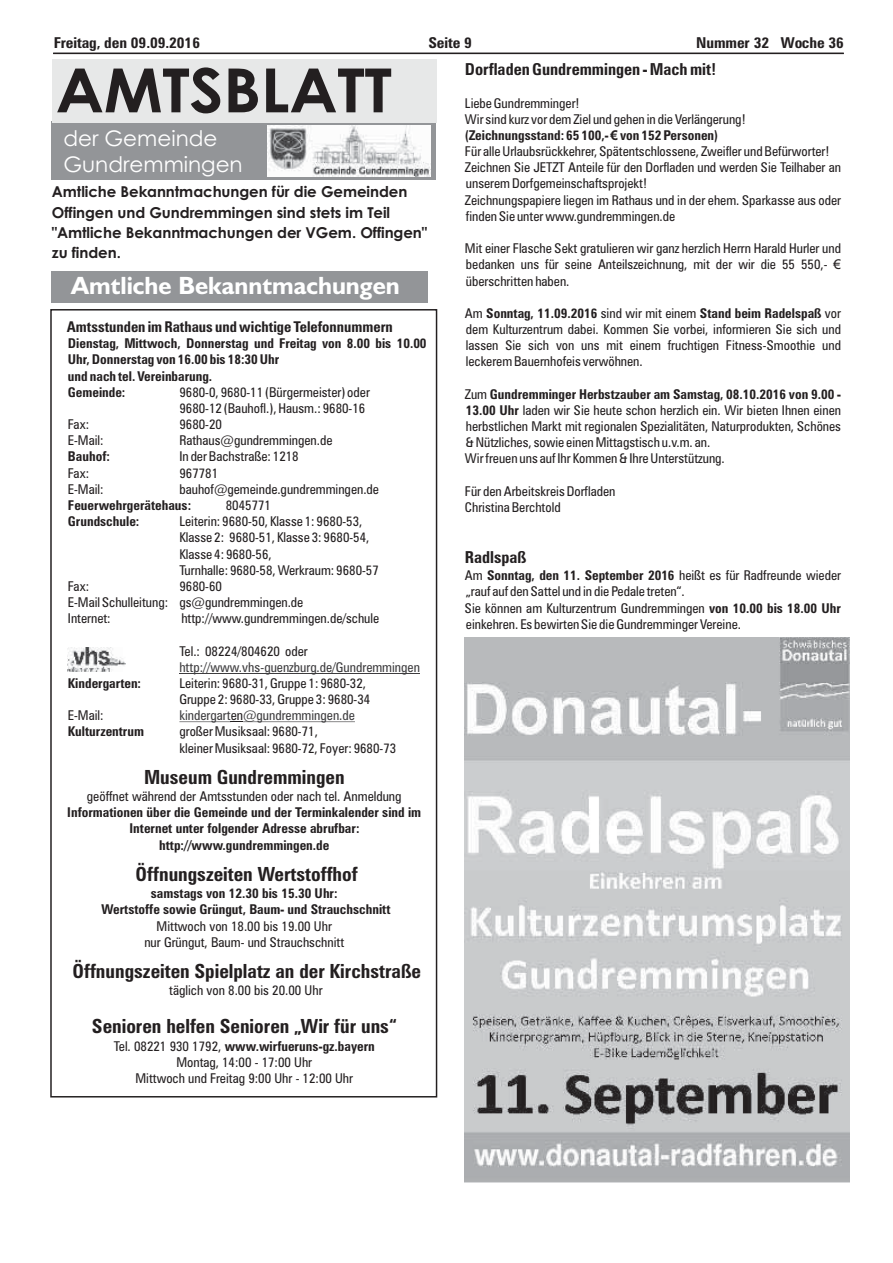
<style>
.page{position:relative;width:893px;height:1263px;background:#fff}
.page>*{position:absolute;margin:0;border:0;box-sizing:border-box;transform-origin:0 0}
.t1{font:700 60.9px "Century Gothic";letter-spacing:-.005em;color:#231f20;scale:1.07 1}
.t2{font:700 25.05px "Humanist 521 BT";color:#fff}
.t3{font:21.45px/25.7px "Century Gothic";color:#fff}
.t4{font:700 condensed 19.5px "Zurich BT";color:#231f20}
.t5{font:700 condensed 16.5px "Zurich BT";color:#231f20}
.t6{font:700 15px/20.4px "Century Gothic";letter-spacing:-.01em;color:#231f20}
.t7{font:700 condensed 15px "Zurich BT";letter-spacing:-.005em;color:#231f20;scale:1.04 1}
.t8{font:700 condensed 14.85px "Zurich BT";color:#231f20}
.t9{font:condensed 13.5px/16.2px "Zurich BT";color:#231f20}
.t10{font:700 condensed 13.5px/16.2px "Zurich BT";color:#231f20;text-align:center}
.t11{font:condensed 13.5px "Zurich BT";color:#3e3d3f}
.s1{font-weight:700}
.s2{font-family:"Arial";font-weight:700;font-stretch:normal}
.s3{font-family:"Arial";font-stretch:normal}
.s4{font-weight:400}
</style>
<div class="page">
<svg style="left:231px;top:721px;width:12px;height:1px"></svg>
<hr style="left:179px;top:673px;width:241px;height:1px;background:#3e3d3f">
<hr style="left:179px;top:721px;width:52px;height:1px;background:#3e3d3f">
<hr style="left:243px;top:721px;width:112px;height:1px;background:#3e3d3f">
<hr style="left:53px;top:53px;width:791px;height:1px;background:#231f20">
<div style="left:51px;top:271px;width:377px;height:32px;background:#939598"></div>
<img style="left:67px;top:648px;width:58px;height:24px">
<div style="left:52px;top:122px;width:384px;height:58px;background:#939598"></div>
<img style="left:268px;top:126px;width:162px;height:50px">
<div style="left:52px;top:59px;width:384px;height:63px;background:#e7e8e8"></div>
<img style="left:464px;top:637px;width:386px;height:545px">
<p class="t7" style="left:54px;top:37px;width:142px">Freitag, den 09.09.2016</p>
<p class="t7" style="left:428px;top:37px;width:43px">Seite 9</p>
<p class="t7" style="left:696px;top:37px;width:144px">Nummer 32 Woche 36</p>
<p class="t5" style="left:465px;top:63px;width:253px">Dorfladen Gundremmingen - Mach mit!</p>
<p class="t9" style="left:465px;top:96px;width:378px">Liebe Gundremminger!<br>Wir sind kurz vor dem Ziel und gehen in die Verlängerung! <span class="s1">(Zeichnungsstand: 65 100,-</span> <span class="s2">€</span> <span class="s1">von 152 Personen)<br></span>Für alle Urlaubsrückkehrer, Spätentschlossene, Zweifler und Befürworter!<br>Zeichnen Sie JETZT Anteile für den Dorfladen und werden Sie Teilhaber an unserem Dorfgemeinschaftsprojekt!<br>Zeichnungspapiere liegen im Rathaus und in der ehem. Sparkasse aus oder finden Sie unter www.gundremmingen.de</p>
<p class="t9" style="left:465px;top:242px;width:378px;text-align:justify">Mit einer Flasche Sekt gratulieren wir ganz herzlich Herrn Harald Hurler und bedanken uns für seine Anteilszeichnung, mit der wir die 55 550,- <span class="s3">€ </span>überschritten haben.</p>
<p class="t10" style="left:465px;top:306px;width:378px"><span class="s4">Am</span> Sonntag, 11.09.2016 <span class="s4">sind wir mit einem</span> Stand beim Radelspaß <span class="s4">vor</span></p>
<h1 class="t1" style="left:56px;top:68px;width:316px">AMTSBLATT</h1>
<h3 class="t3" style="left:63px;top:128px;width:181px">der Gemeinde<br>Gundremmingen</h3>
<p class="t6" style="left:52px;top:183px;width:377px">Amtliche Bekanntmachungen für die Gemeinden Offingen und Gundremmingen sind stets im Teil "Amtliche Bekanntmachungen der VGem. Offingen" zu finden.</p>
<h2 class="t2" style="left:71px;top:277px;width:330px">Amtliche Bekanntmachungen</h2>
<p class="t8" style="left:67px;top:321px;width:328px">Amtsstunden im Rathaus und wichtige Telefonnummern</p>
<p class="t9" style="left:466px;top:322px;width:377px">dem Kulturzentrum dabei. Kommen Sie vorbei, informieren Sie sich und</p>
<p class="t10" style="left:68px;top:337px;width:360px">Dienstag, Mittwoch, Donnerstag und Freitag von 8.00 bis 10.00</p>
<p class="t9" style="left:466px;top:339px;width:377px">lassen Sie sich von uns mit einem fruchtigen Fitness-Smoothie und</p>
<p class="t10" style="left:68px;top:353px;width:213px">Uhr, Donnerstag von 16.00 bis 18:30 Uhr</p>
<p class="t9" style="left:466px;top:355px;width:178px">leckerem Bauernhofeis verwöhnen.</p>
<p class="t10" style="left:68px;top:369px;width:146px;text-align:left">und nach tel. Vereinbarung.<br>Gemeinde:</p>
<p class="t9" style="left:179px;top:385px;width:192px">9680-0, 9680-11 (Bürgermeister) oder</p>
<p class="t10" style="left:465px;top:387px;width:378px"><span class="s4">Zum</span> Gundremminger Herbstzauber am Samstag, 08.10.2016 von 9.00 -</p>
<p class="t9" style="left:179px;top:401px;width:187px">9680-12 (Bauhofl.), Hausm.: 9680-16</p>
<p class="t9" style="left:466px;top:403px;width:377px"><span class="s1">13.00 Uhr</span> laden wir Sie heute schon herzlich ein. Wir bieten Ihnen einen</p>
<p class="t9" style="left:68px;top:417px;width:23px">Fax:</p>
<p class="t9" style="left:179px;top:417px;width:44px">9680-20</p>
<p class="t9" style="left:466px;top:419px;width:377px">herbstlichen Markt mit regionalen Spezialitäten, Naturprodukten, Schönes</p>
<p class="t9" style="left:68px;top:434px;width:37px">E-Mail:</p>
<p class="t9" style="left:179px;top:434px;width:155px">Rathaus@gundremmingen.de</p>
<p class="t9" style="left:466px;top:436px;width:246px">&amp; Nützliches, sowie einen Mittagstisch u.v.m. an.</p>
<p class="t10" style="left:68px;top:450px;width:44px">Bauhof:</p>
<p class="t9" style="left:179px;top:450px;width:121px">In der Bachstraße: 1218</p>
<p class="t9" style="left:465px;top:452px;width:261px">Wir freuen uns auf Ihr Kommen &amp; Ihre Unterstützung.</p>
<p class="t9" style="left:68px;top:466px;width:23px">Fax:</p>
<p class="t9" style="left:179px;top:466px;width:40px">967781</p>
<p class="t9" style="left:68px;top:482px;width:37px">E-Mail:</p>
<p class="t9" style="left:179px;top:482px;width:201px">bauhof@gemeinde.gundremmingen.de</p>
<p class="t9" style="left:465px;top:484px;width:152px">Für den Arbeitskreis Dorfladen</p>
<p class="t10" style="left:68px;top:498px;width:125px">Feuerwehrgerätehaus:</p>
<p class="t9" style="left:226px;top:498px;width:47px">8045771</p>
<p class="t9" style="left:465px;top:500px;width:97px">Christina Berchtold</p>
<p class="t10" style="left:68px;top:515px;width:73px">Grundschule:</p>
<p class="t9" style="left:179px;top:515px;width:191px">Leiterin: 9680-50, Klasse 1: 9680-53,<br>Klasse 2: 9680-51, Klasse 3: 9680-54,<br>Klasse 4: 9680-56,</p>
<p class="t5" style="left:465px;top:552px;width:63px">Radlspaß</p>
<p class="t9" style="left:179px;top:563px;width:201px">Turnhalle: 9680-58, Werkraum: 9680-57</p>
<p class="t9" style="left:465px;top:569px;width:378px">Am <span class="s1">Sonntag, den 11. September 2016</span> heißt es für Radfreunde wieder</p>
<p class="t9" style="left:68px;top:579px;width:23px">Fax:</p>
<p class="t9" style="left:179px;top:579px;width:44px">9680-60</p>
<p class="t9" style="left:466px;top:585px;width:220px">„rauf auf den Sattel und in die Pedale treten“.</p>
<p class="t9" style="left:68px;top:595px;width:237px">E-Mail Schulleitung: gs@gundremmingen.de</p>
<p class="t9" style="left:465px;top:601px;width:378px">Sie können am Kulturzentrum Gundremmingen <span class="s1">von 10.00 bis 18.00 Uhr</span></p>
<p class="t9" style="left:68px;top:612px;width:44px">Internet:</p>
<p class="t9" style="left:181px;top:612px;width:199px">http://www.gundremmingen.de/schule</p>
<p class="t9" style="left:466px;top:617px;width:277px">einkehren. Esbewirten Sie die Gundremminger Vereine.</p>
<p class="t9" style="left:179px;top:644px;width:130px">Tel.: 08224/804620 oder</p>
<p class="t10" style="left:68px;top:676px;width:75px">Kindergarten:</p>
<p class="t9" style="left:179px;top:676px;width:192px">Leiterin: 9680-31, Gruppe 1: 9680-32,<br>Gruppe 2: 9680-33, Gruppe 3: 9680-34</p>
<p class="t9" style="left:68px;top:709px;width:37px">E-Mail:</p>
<p class="t9" style="left:231px;top:709px;width:14px">en</p>
<p class="t10" style="left:68px;top:725px;width:78px">Kulturzentrum</p>
<p class="t9" style="left:179px;top:725px;width:218px">großer Musiksaal: 9680-71,<br>kleiner Musiksaal: 9680-72, Foyer: 9680-73</p>
<h3 class="t4" style="left:144px;top:770px;width:202px">Museum Gundremmingen</h3>
<p class="t9" style="left:87px;top:789px;width:316px">geöffnet während der Amtsstunden oder nach tel. Anmeldung</p>
<p class="t10" style="left:67px;top:806px;width:355px">Informationen über die Gemeinde und der Terminkalender sind im<br>Internet unter folgender Adresse abrufbar: http://www.gundremmingen.de</p>
<h3 class="t4" style="left:136px;top:867px;width:224px">Öffnungszeiten Wertstoffhof</h3>
<p class="t10" style="left:101px;top:887px;width:290px">samstags von 12.30 bis 15.30 Uhr:<br>Wertstoffe sowie Grüngut, Baum- und Strauchschnitt</p>
<p class="t9" style="left:144px;top:919px;width:201px;text-align:center">Mittwoch von 18.00 bis 19.00 Uhr<br>nur Grüngut, Baum- und Strauchschnitt</p>
<h3 class="t4" style="left:73px;top:964px;width:350px">Öffnungszeiten Spielplatz an der Kirchstraße</h3>
<p class="t9" style="left:169px;top:984px;width:155px">täglich von 8.00 bis 20.00 Uhr</p>
<h3 class="t4" style="left:92px;top:1019px;width:306px">Senioren helfen Senioren „Wir für uns“</h3>
<p class="t9" style="left:114px;top:1039px;width:263px;text-align:center">Tel. 08221 930 1792, <span class="s1">www.wirfueruns-gz.bayern<br></span>Montag, 14:00 - 17:00 Uhr<br>Mittwoch und Freitag 9:00 Uhr - 12:00 Uhr</p>
<p class="t11" style="left:179px;top:662px;width:242px">http://www.vhs-guenzburg.de/Gundremmingen</p>
<p class="t11" style="left:179px;top:711px;width:177px">kindergart @gundremmingen.de</p>
</div>
